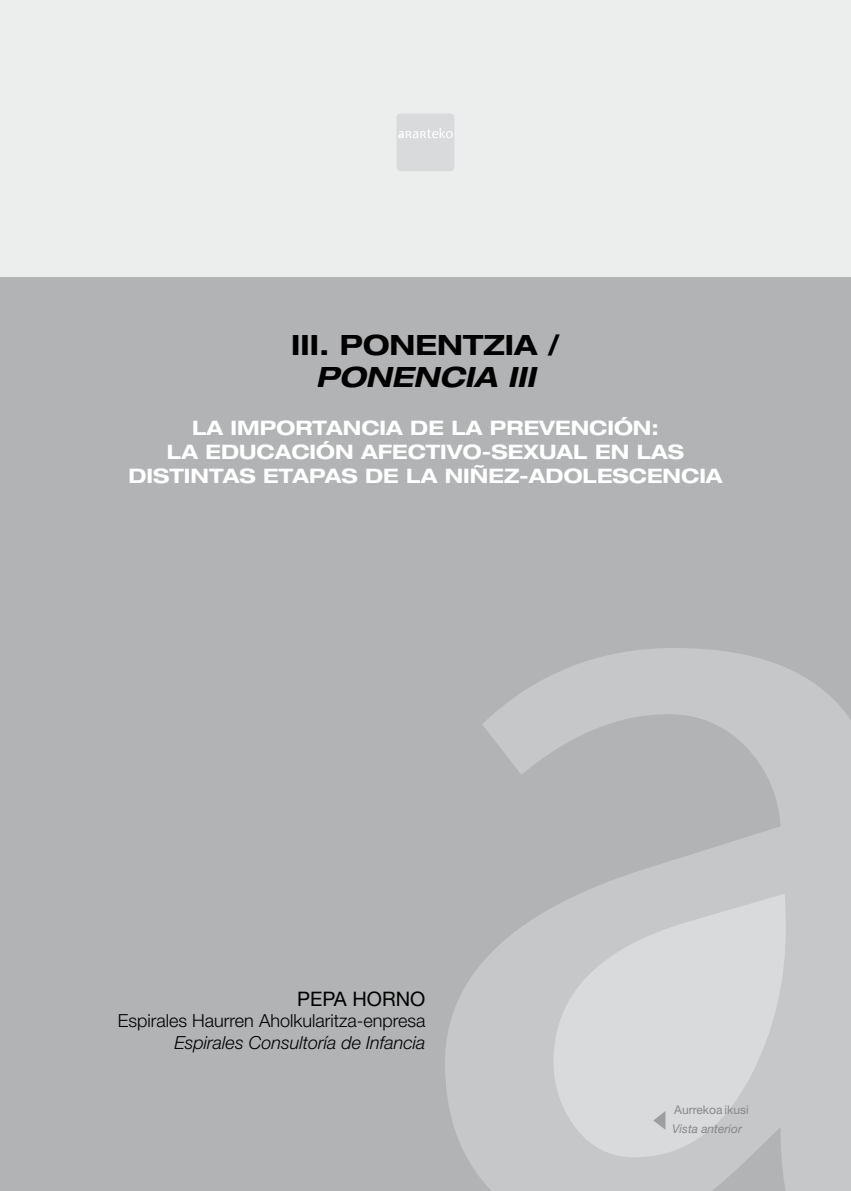
<style>
.page{position:relative;width:851px;height:1191px;background:#fff}
.page>*{position:absolute;margin:0;border:0;box-sizing:border-box;transform-origin:0 0}
.t1{font:700 expanded 28px "Helvetica Neue LT Std";color:#000}
.t2{font:italic 700 expanded 28px "Helvetica Neue LT Std";color:#000}
.t3{font:700 expanded 20px/24px "Helvetica Neue LT Std";color:#fff;text-align:center}
.t4{font:20px "Helvetica Neue LT Std";color:#000}
.t5{font:300 18px "Helvetica Neue LT Std";color:#000}
.t6{font:italic 300 18px "Helvetica Neue LT Std";color:#000}
.t7{font:italic 12px "Helvetica Neue LT Std";color:#87888a}
.t8{font:12px "Helvetica Neue LT Std";color:#87888a}
</style>
<div class="page">
<div style="left:0;top:0;width:850px;height:278px;background:#eceded"></div>
<div style="left:0;top:278px;width:850px;height:913px;background:#b1b3b4"></div>
<svg style="left:445px;top:648px;width:405px;height:543px;fill:#c6c7c8"></svg>
<svg style="left:553px;top:893px;width:232px;height:264px;background:#d2d3d4"></svg>
<div style="left:396px;top:113px;width:58px;height:58px;background:#d9dadb;border-radius:4px"></div>
<svg style="left:398px;top:128px;width:54px;height:10px"></svg>
<svg style="left:653px;top:1111px;width:12px;height:18px"></svg>
<h1 class="t1" style="left:291px;top:327px;width:270px">III. PONENTZIA /</h1>
<h1 class="t2" style="left:315px;top:359px;width:221px">PONENCIA III</h1>
<p class="t3" style="left:128px;top:415px;width:595px">LA IMPORTANCIA DE LA PREVENCIÓN:<br>LA EDUCACIÓN AFECTIVO-SEXUAL EN LAS<br>DISTINTAS ETAPAS DE LA NIÑEZ-ADOLESCENCIA</p>
<p class="t4" style="left:297px;top:986px;width:130px">PEPA HORNO</p>
<p class="t5" style="left:118px;top:1010px;width:309px">Espirales Haurren Aholkularitza-enpresa</p>
<p class="t6" style="left:174px;top:1032px;width:252px">Espirales Consultoría de Infancia</p>
<p class="t8" style="left:674px;top:1102px;width:76px">Aurrekoa ikusi</p>
<p class="t7" style="left:672px;top:1122px;width:71px">Vista anterior</p>
</div>
